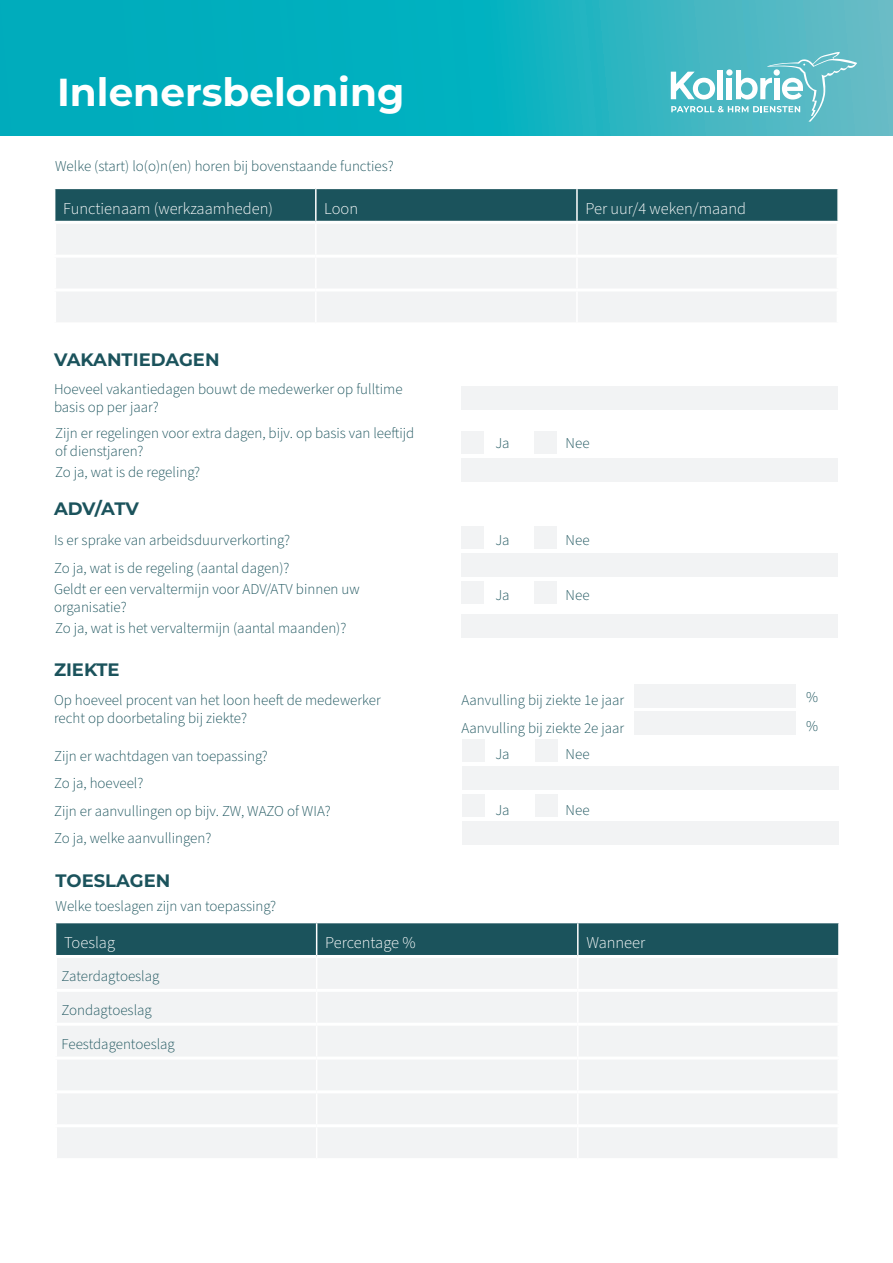
<style>
.page{position:relative;width:893px;height:1263px;background:#fff}
.page>*{position:absolute;margin:0;border:0;box-sizing:border-box;transform-origin:0 0}
.t1{font:700 39px "Montserrat";color:#fff}
.t2{font:700 18px "Montserrat";color:#1b535c}
.t3{font:300 16.5px "Source Sans Pro";color:#fff}
.t4{font:300 15px/18px "Source Sans Pro";color:#1b535c}
</style>
<div class="page">
<div style="left:55px;top:189px;width:782px;height:32px;background:#1b535c"></div>
<div style="left:56px;top:224px;width:780px;height:98px;background:#f2f3f4"></div>
<hr style="left:315px;top:189px;width:2px;height:32px;background:#fff">
<hr style="left:576px;top:189px;width:2px;height:32px;background:#fff">
<hr style="left:315px;top:291px;width:2px;height:31px;background:#fff">
<hr style="left:576px;top:291px;width:2px;height:31px;background:#fff">
<hr style="left:315px;top:224px;width:2px;height:31px;background:#fff">
<hr style="left:576px;top:224px;width:2px;height:31px;background:#fff">
<hr style="left:315px;top:258px;width:2px;height:30px;background:#fff">
<hr style="left:576px;top:258px;width:2px;height:30px;background:#fff">
<hr style="left:53px;top:255px;width:263px;height:3px;background:#fff">
<hr style="left:316px;top:255px;width:261px;height:3px;background:#fff">
<hr style="left:577px;top:255px;width:263px;height:3px;background:#fff">
<hr style="left:53px;top:288px;width:263px;height:3px;background:#fff">
<hr style="left:316px;top:288px;width:261px;height:3px;background:#fff">
<hr style="left:577px;top:288px;width:263px;height:3px;background:#fff">
<div style="left:461px;top:431px;width:23px;height:23px;background:#f2f3f4"></div>
<div style="left:534px;top:431px;width:23px;height:23px;background:#f2f3f4"></div>
<div style="left:461px;top:386px;width:377px;height:24px;background:#f2f3f4"></div>
<div style="left:461px;top:458px;width:377px;height:23px;background:#f2f3f4"></div>
<div style="left:461px;top:526px;width:23px;height:23px;background:#f2f3f4"></div>
<div style="left:534px;top:526px;width:23px;height:23px;background:#f2f3f4"></div>
<div style="left:461px;top:553px;width:377px;height:24px;background:#f2f3f4"></div>
<div style="left:461px;top:581px;width:23px;height:23px;background:#f2f3f4"></div>
<div style="left:534px;top:581px;width:23px;height:23px;background:#f2f3f4"></div>
<div style="left:461px;top:614px;width:377px;height:24px;background:#f2f3f4"></div>
<div style="left:635px;top:684px;width:161px;height:23px;background:#f2f3f4"></div>
<div style="left:635px;top:712px;width:161px;height:23px;background:#f2f3f4"></div>
<div style="left:462px;top:739px;width:23px;height:23px;background:#f2f3f4"></div>
<div style="left:535px;top:739px;width:23px;height:23px;background:#f2f3f4"></div>
<div style="left:462px;top:767px;width:377px;height:23px;background:#f2f3f4"></div>
<div style="left:462px;top:794px;width:23px;height:23px;background:#f2f3f4"></div>
<div style="left:535px;top:794px;width:23px;height:23px;background:#f2f3f4"></div>
<div style="left:462px;top:822px;width:377px;height:23px;background:#f2f3f4"></div>
<div style="left:56px;top:923px;width:782px;height:32px;background:#1b535c"></div>
<div style="left:57px;top:958px;width:780px;height:200px;background:#f2f3f4"></div>
<hr style="left:316px;top:923px;width:1px;height:32px;background:#fff">
<hr style="left:577px;top:923px;width:2px;height:32px;background:#fff">
<hr style="left:316px;top:1026px;width:1px;height:30px;background:#fff">
<hr style="left:577px;top:1026px;width:2px;height:30px;background:#fff">
<hr style="left:316px;top:1059px;width:1px;height:31px;background:#fff">
<hr style="left:577px;top:1059px;width:2px;height:31px;background:#fff">
<hr style="left:316px;top:1093px;width:1px;height:31px;background:#fff">
<hr style="left:577px;top:1093px;width:2px;height:31px;background:#fff">
<hr style="left:316px;top:1127px;width:1px;height:31px;background:#fff">
<hr style="left:577px;top:1127px;width:2px;height:31px;background:#fff">
<hr style="left:316px;top:958px;width:1px;height:31px;background:#fff">
<hr style="left:577px;top:958px;width:2px;height:31px;background:#fff">
<hr style="left:316px;top:992px;width:1px;height:31px;background:#fff">
<hr style="left:577px;top:992px;width:2px;height:31px;background:#fff">
<hr style="left:54px;top:1056px;width:263px;height:3px;background:#fff">
<hr style="left:317px;top:1056px;width:261px;height:3px;background:#fff">
<hr style="left:578px;top:1056px;width:262px;height:3px;background:#fff">
<hr style="left:54px;top:1090px;width:263px;height:3px;background:#fff">
<hr style="left:317px;top:1090px;width:261px;height:3px;background:#fff">
<hr style="left:578px;top:1090px;width:262px;height:3px;background:#fff">
<hr style="left:54px;top:1124px;width:263px;height:3px;background:#fff">
<hr style="left:317px;top:1124px;width:261px;height:3px;background:#fff">
<hr style="left:578px;top:1124px;width:262px;height:3px;background:#fff">
<hr style="left:54px;top:989px;width:263px;height:3px;background:#fff">
<hr style="left:317px;top:989px;width:261px;height:3px;background:#fff">
<hr style="left:578px;top:989px;width:262px;height:3px;background:#fff">
<hr style="left:54px;top:1023px;width:263px;height:3px;background:#fff">
<hr style="left:317px;top:1023px;width:261px;height:3px;background:#fff">
<hr style="left:578px;top:1023px;width:262px;height:3px;background:#fff">
<svg style="left:0;top:0;width:893px;height:135px;background:#14b1bf"></svg>
<svg style="left:671px;top:52px;width:186px;height:70px"></svg>
<p class="t1" style="left:57px;top:64px;width:349px">Inlenersbeloning</p>
<p class="t4" style="left:55px;top:157px;width:340px">Welke (start) lo(o)n(en) horen bij bovenstaande functies?</p>
<p class="t3" style="left:63px;top:197px;width:211px">Functienaam (werkzaamheden)</p>
<p class="t3" style="left:324px;top:197px;width:35px">Loon</p>
<p class="t3" style="left:585px;top:197px;width:162px">Per uur/4 weken/maand</p>
<p class="t2" style="left:54px;top:347px;width:167px">VAKANTIEDAGEN</p>
<p class="t4" style="left:54px;top:380px;width:350px">Hoeveel vakantiedagen bouwt de medewerker op fulltime basis op per jaar?</p>
<p class="t4" style="left:55px;top:424px;width:361px">Zijn er regelingen voor extra dagen, bijv. op basis van leeftijd of dienstjaren?</p>
<p class="t4" style="left:55px;top:464px;width:147px">Zo ja, wat is de regeling?</p>
<p class="t4" style="left:495px;top:434px;width:16px">Ja</p>
<p class="t4" style="left:566px;top:434px;width:25px">Nee</p>
<p class="t2" style="left:54px;top:496px;width:86px">ADV/ATV</p>
<p class="t4" style="left:54px;top:532px;width:238px">Is er sprake van arbeidsduurverkorting?</p>
<p class="t4" style="left:54px;top:559px;width:237px">Zo ja, wat is de regeling (aantal dagen)?</p>
<p class="t4" style="left:54px;top:581px;width:307px">Geldt er een vervaltermijn voor ADV/ATV binnen uw</p>
<p class="t4" style="left:54px;top:599px;width:74px">organisatie?</p>
<p class="t4" style="left:55px;top:620px;width:293px">Zo ja, wat is het vervaltermijn (aantal maanden)?</p>
<p class="t2" style="left:54px;top:656px;width:67px">ZIEKTE</p>
<p class="t4" style="left:54px;top:692px;width:328px">Op hoeveel procent van het loon heeft de medewerker recht op doorbetaling bij ziekte?</p>
<p class="t4" style="left:461px;top:692px;width:164px">Aanvulling bij ziekte 1e jaar</p>
<p class="t4" style="left:495px;top:532px;width:16px">Ja</p>
<p class="t4" style="left:566px;top:532px;width:25px">Nee</p>
<p class="t4" style="left:495px;top:587px;width:16px">Ja</p>
<p class="t4" style="left:566px;top:587px;width:25px">Nee</p>
<p class="t4" style="left:461px;top:720px;width:164px">Aanvulling bij ziekte 2e jaar</p>
<p class="t4" style="left:495px;top:745px;width:16px">Ja</p>
<p class="t4" style="left:566px;top:745px;width:25px">Nee</p>
<p class="t4" style="left:54px;top:747px;width:215px">Zijn er wachtdagen van toepassing?</p>
<p class="t4" style="left:54px;top:775px;width:91px">Zo ja, hoeveel?</p>
<p class="t4" style="left:54px;top:802px;width:278px">Zijn er aanvullingen op bijv. ZW, WAZO of WIA?</p>
<p class="t4" style="left:54px;top:830px;width:159px">Zo ja, welke aanvullingen?</p>
<p class="t2" style="left:56px;top:868px;width:116px">TOESLAGEN</p>
<p class="t4" style="left:56px;top:897px;width:222px">Welke toeslagen zijn van toepassing?</p>
<p class="t3" style="left:64px;top:931px;width:53px">Toeslag</p>
<p class="t3" style="left:325px;top:931px;width:92px">Percentage %</p>
<p class="t3" style="left:586px;top:931px;width:61px">Wanneer</p>
<p class="t4" style="left:62px;top:967px;width:99px">Zaterdagtoeslag</p>
<p class="t4" style="left:62px;top:1001px;width:92px">Zondagtoeslag</p>
<p class="t4" style="left:62px;top:1035px;width:115px">Feestdagentoeslag</p>
<p class="t4" style="left:495px;top:801px;width:16px">Ja</p>
<p class="t4" style="left:566px;top:801px;width:25px">Nee</p>
<p class="t4" style="left:806px;top:689px;width:14px">%</p>
<p class="t4" style="left:806px;top:718px;width:14px">%</p>
</div>
